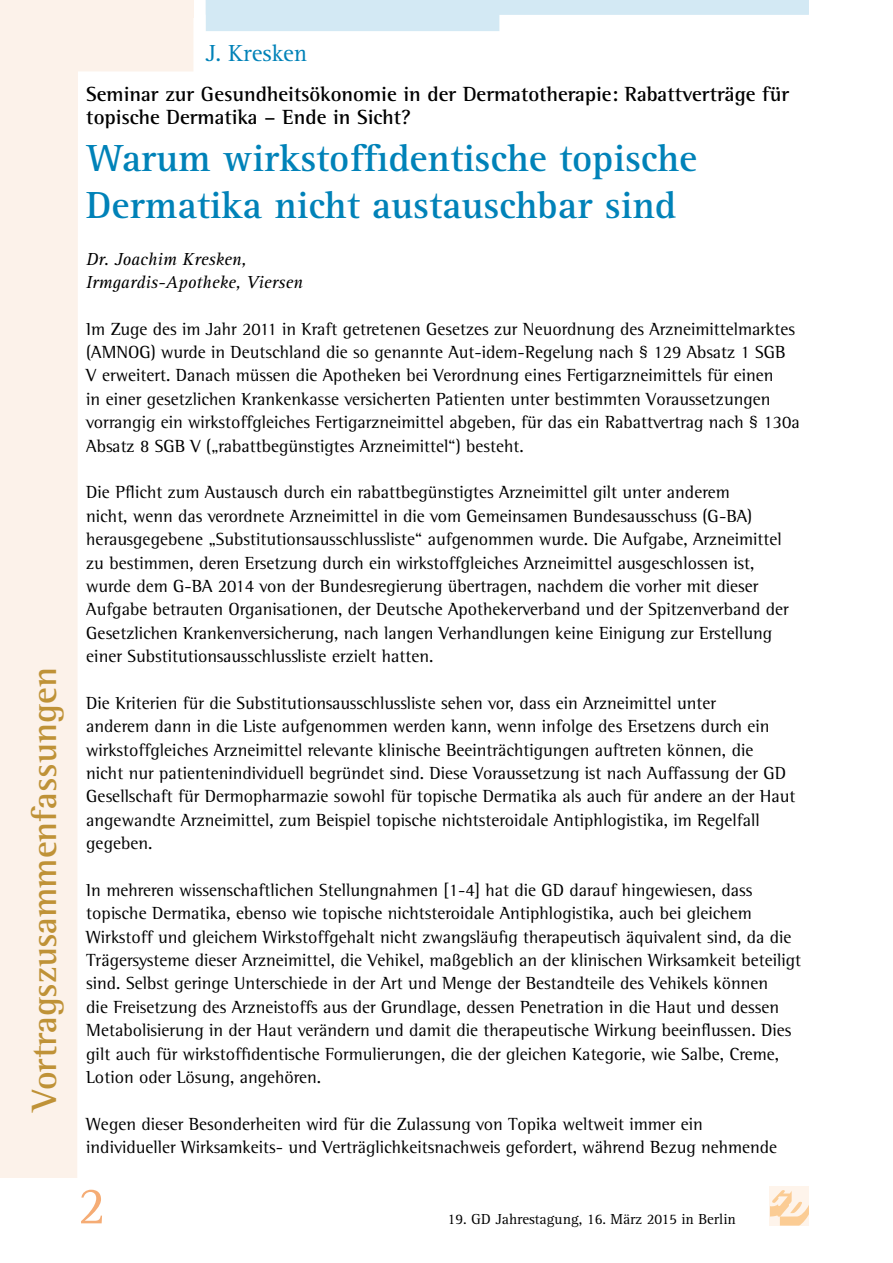
<style>
.page{position:relative;width:893px;height:1263px;background:#fff}
.page>*{position:absolute;margin:0;border:0;box-sizing:border-box;transform-origin:0 0}
.t1{font:54px "Agfa Rotis Serif";color:#f5ac75}
.t2{font:700 39px/46.8px "Agfa Rotis Serif";color:#0082b8}
.t3{font:700 36px "Agfa Rotis Semi Serif";color:#bf9237}
.t4{font:24px "Agfa Rotis Serif";color:#0082b8}
.t5{font:700 21px/23.4px "Agfa Rotis Semi Serif";color:#000}
.t6{font:18px/23.4px "Agfa Rotis Semi Serif";color:#000}
.t7{font:italic 18px/23.4px "Agfa Rotis Serif";color:#000}
.t8{font:15px "Agfa Rotis Serif";color:#000}
</style>
<div class="page">
<div style="left:770px;top:1186px;width:39px;height:39px;background:#fef4eb"></div>
<svg style="left:770px;top:1190px;width:39px;height:35px"></svg>
<svg style="left:0;top:0;width:194px;height:1178px"></svg>
<div style="left:0;top:0;width:193px;height:17px;background:#fcf2ea"></div>
<svg style="left:206px;top:0;width:603px;height:31px"></svg>
<h3 class="t3" style="left:23px;top:1111px;width:445px;rotate:-90deg">Vortragszusammenfassungen</h3>
<h3 class="t4" style="left:205px;top:39px;width:103px">J. Kresken</h3>
<p class="t5" style="left:86px;top:82px;width:704px">Seminar zur Gesundheitsökonomie in der Dermatotherapie: Rabattverträge für topische Dermatika – Ende in Sicht?</p>
<h2 class="t2" style="left:86px;top:135px;width:612px">Warum wirkstoffidentische topische<br>Dermatika nicht austauschbar sind</h2>
<p class="t7" style="left:86px;top:247px;width:218px">Dr. Joachim Kresken,<br>Irmgardis-Apotheke, Viersen</p>
<p class="t6" style="left:86px;top:317px;width:715px">Im Zuge des im Jahr 2011 in Kraft getretenen Gesetzes zur Neuordnung des Arzneimittelmarktes (AMNOG) wurde in Deutschland die so genannte Aut-idem-Regelung nach § 129 Absatz 1 SGB V erweitert. Danach müssen die Apotheken bei Verordnung eines Fertigarzneimittels für einen<br>in einer gesetzlichen Krankenkasse versicherten Patienten unter bestimmten Voraussetzungen vorrangig ein wirkstoffgleiches Fertigarzneimittel abgeben, für das ein Rabattvertrag nach § 130a Absatz 8 SGB V („rabattbegünstigtes Arzneimittel“) besteht.</p>
<p class="t6" style="left:86px;top:480px;width:704px">Die Pflicht zum Austausch durch ein rabattbegünstigtes Arzneimittel gilt unter anderem<br>nicht, wenn das verordnete Arzneimittel in die vom Gemeinsamen Bundesausschuss (G-BA) herausgegebene „Substitutionsausschlussliste“ aufgenommen wurde. Die Aufgabe, Arzneimittel zu bestimmen, deren Ersetzung durch ein wirkstoffgleiches Arzneimittel ausgeschlossen ist, wurde dem G-BA 2014 von der Bundesregierung übertragen, nachdem die vorher mit dieser Aufgabe betrauten Organisationen, der Deutsche Apothekerverband und der Spitzenverband der Gesetzlichen Krankenversicherung, nach langen Verhandlungen keine Einigung zur Erstellung einer Substitutionsausschlussliste erzielt hatten.</p>
<p class="t6" style="left:86px;top:691px;width:711px">Die Kriterien für die Substitutionsausschlussliste sehen vor, dass ein Arzneimittel unter<br>anderem dann in die Liste aufgenommen werden kann, wenn infolge des Ersetzens durch ein wirkstoffgleiches Arzneimittel relevante klinische Beeinträchtigungen auftreten können, die<br>nicht nur patientenindividuell begründet sind. Diese Voraussetzung ist nach Auffassung der GD Gesellschaft für Dermopharmazie sowohl für topische Dermatika als auch für andere an der Haut angewandte Arzneimittel, zum Beispiel topische nichtsteroidale Antiphlogistika, im Regelfall gegeben.</p>
<p class="t6" style="left:86px;top:878px;width:716px">In mehreren wissenschaftlichen Stellungnahmen [1-4] hat die GD darauf hingewiesen, dass topische Dermatika, ebenso wie topische nichtsteroidale Antiphlogistika, auch bei gleichem Wirkstoff und gleichem Wirkstoffgehalt nicht zwangsläufig therapeutisch äquivalent sind, da die Trägersysteme dieser Arzneimittel, die Vehikel, maßgeblich an der klinischen Wirksamkeit beteiligt sind. Selbst geringe Unterschiede in der Art und Menge der Bestandteile des Vehikels können<br>die Freisetzung des Arzneistoffs aus der Grundlage, dessen Penetration in die Haut und dessen Metabolisierung in der Haut verändern und damit die therapeutische Wirkung beeinflussen. Dies gilt auch für wirkstoffidentische Formulierungen, die der gleichen Kategorie, wie Salbe, Creme, Lotion oder Lösung, angehören.</p>
<p class="t6" style="left:86px;top:1112px;width:692px">Wegen dieser Besonderheiten wird für die Zulassung von Topika weltweit immer ein individueller Wirksamkeits- und Verträglichkeitsnachweis gefordert, während Bezug nehmende</p>
<h1 class="t1" style="left:78px;top:1175px;width:30px">2</h1>
<p class="t8" style="left:448px;top:1210px;width:290px">19. GD Jahrestagung, 16. März 2015 in Berlin</p>
</div>
